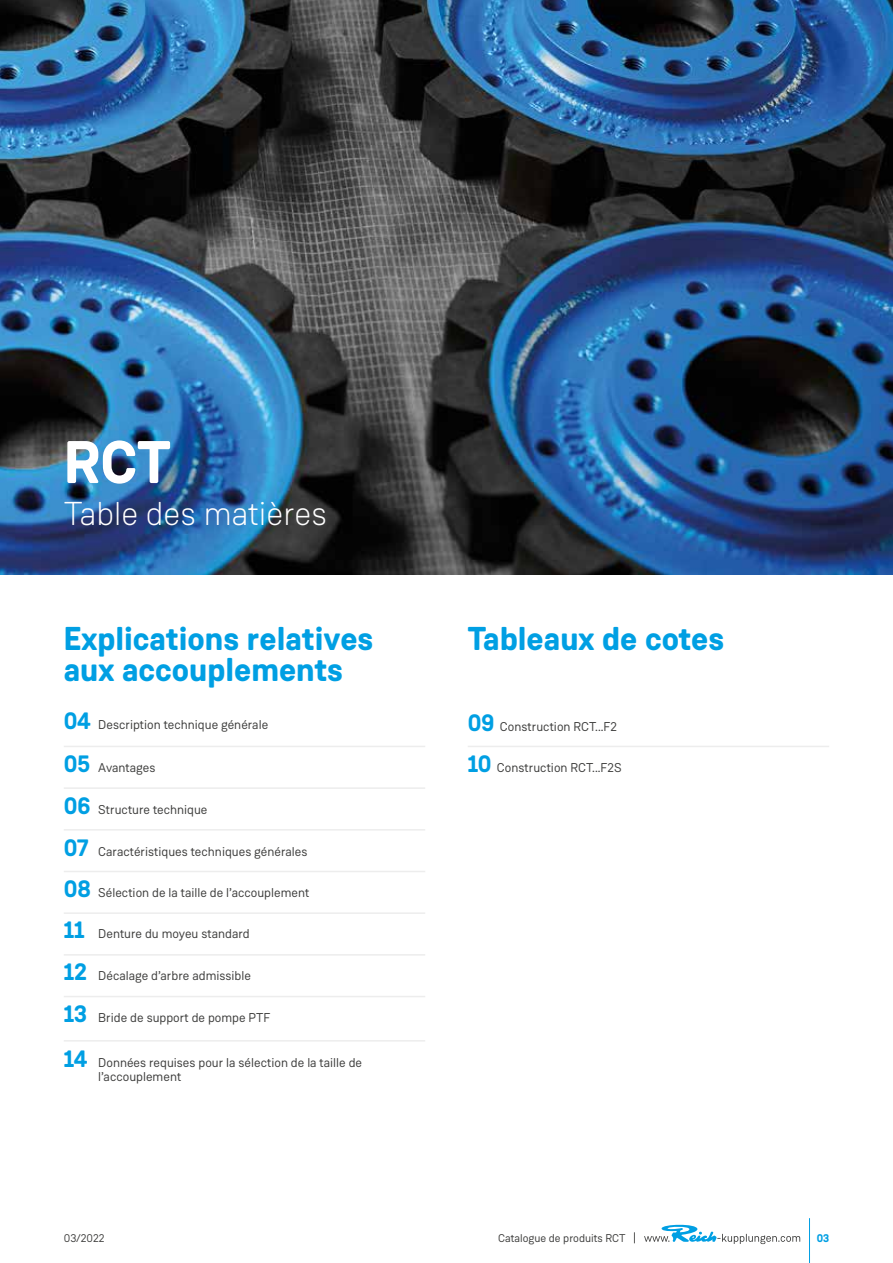
<style>
.page{position:relative;width:893px;height:1263px;background:#fff}
.page>*{position:absolute;margin:0;border:0;box-sizing:border-box;transform-origin:0 0}
.t1{font:700 60px "Weissenhof Grotesk";color:#fff}
.t2{font:700 33px/31.5px "Weissenhof Grotesk";color:#009fe3}
.t3{font:300 33px "Weissenhof Grotesk";color:#fff}
.t4{font:12.75px/13.5px "Weissenhof Grotesk";color:#3c3c3b}
.t5{font:11.25px "Weissenhof Grotesk";color:#3c3c3b}
.t6{font:700 11.25px "Weissenhof Grotesk";color:#009fe3}
.s1{font-weight:700;font-size:24px;color:#009fe3}
</style>
<div class="page">
<hr style="left:809px;top:1218px;width:1px;height:45px;background:#009fe3">
<svg style="left:644px;top:1224px;width:156px;height:20px"></svg>
<img style="left:0;top:0;width:893px;height:574px">
<hr style="left:468px;top:746px;width:361px;height:1px;background:#ededed">
<hr style="left:64px;top:746px;width:361px;height:1px;background:#ededed">
<hr style="left:64px;top:787px;width:361px;height:2px;background:#ededed">
<hr style="left:64px;top:829px;width:361px;height:1px;background:#ededed">
<hr style="left:64px;top:871px;width:361px;height:1px;background:#ededed">
<hr style="left:64px;top:912px;width:361px;height:2px;background:#ededed">
<hr style="left:64px;top:954px;width:361px;height:1px;background:#ededed">
<hr style="left:64px;top:996px;width:361px;height:1px;background:#ededed">
<hr style="left:64px;top:1040px;width:361px;height:1px;background:#ededed">
<h1 class="t1" style="left:64px;top:424px;width:108px">RCT</h1>
<h2 class="t3" style="left:64px;top:494px;width:265px">Table des matières</h2>
<h2 class="t2" style="left:64px;top:623px;width:311px">Explications relatives aux accouplements</h2>
<h2 class="t2" style="left:468px;top:623px;width:258px">Tableaux de cotes</h2>
<p class="t4" style="left:64px;top:718px;width:206px"><span class="s1">04</span> Description technique générale</p>
<p class="t4" style="left:64px;top:761px;width:93px"><span class="s1">05</span> Avantages</p>
<p class="t4" style="left:64px;top:802px;width:145px"><span class="s1">06</span> Structure technique</p>
<p class="t4" style="left:64px;top:845px;width:245px"><span class="s1">07</span> Caractéristiques techniques générales</p>
<p class="t4" style="left:64px;top:886px;width:247px"><span class="s1">08</span> Sélection de la taille de l’accouplement</p>
<p class="t4" style="left:64px;top:926px;width:187px"><span class="s1">11</span> Denture du moyeu standard</p>
<p class="t4" style="left:64px;top:969px;width:189px"><span class="s1">12</span> Décalage d’arbre admissible</p>
<p class="t4" style="left:64px;top:1011px;width:208px"><span class="s1">13</span> Bride de support de pompe PTF</p>
<p class="t4" style="left:98px;top:1056px;width:265px;text-indent:-35px"><span class="s1">14</span> Données requises pour la sélection de la taille de l’accouplement</p>
<p class="t4" style="left:468px;top:720px;width:151px"><span class="s1">09</span> Construction RCT...F2</p>
<p class="t4" style="left:468px;top:760px;width:155px"><span class="s1">10</span> Construction RCT...F2S</p>
<p class="t5" style="left:64px;top:1231px;width:42px">03/2022</p>
<p class="t5" style="left:498px;top:1231px;width:129px">Catalogue de produits RCT</p>
<p class="t6" style="left:817px;top:1231px;width:14px">03</p>
</div>
